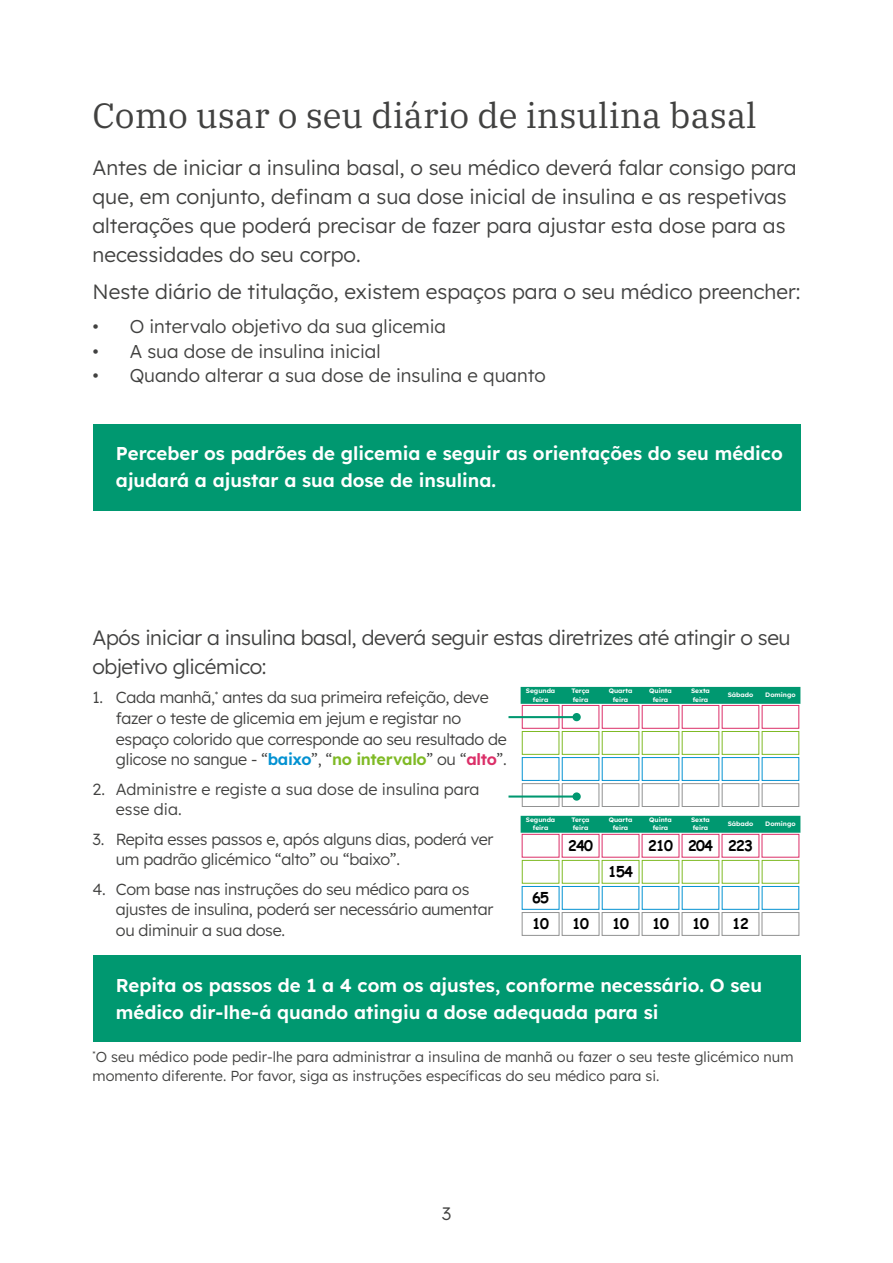
<style>
.page{position:relative;width:893px;height:1263px;background:#fff}
.page>*{position:absolute;margin:0;border:0;box-sizing:border-box;transform-origin:0 0}
.t1{font:35.1px "IBM Plex Serif";color:#414140}
.t2{font:300 20.7px/29px "Lexend";color:#414140}
.t3{font:300 20.7px/29px "Lexend";letter-spacing:-.02em;color:#414140}
.t4{font:600 18.6px/26.8px "Lexend";color:#fff}
.t5{font:300 18.6px "Lexend";color:#414140}
.t6{font:300 18px "Lexend";color:#414140}
.t7{font:300 16.05px/20.7px "Lexend";letter-spacing:-.02em;color:#414140}
.t8{font:300 16.05px/20.7px "Lexend";color:#414140}
.t9{font:300 14.4px/18.6px "Lexend";color:#414140}
.t10{font:700 14.4px/26.1px "Comic Sans MS";letter-spacing:-.06em;color:#000}
.t11{font:600 6.45px/8.2px "Lexend";color:#fff;text-align:center;scale:1.04 1}
.s1{font-weight:600;color:#0492d2}
.s2{font-weight:600;color:#7fba25}
.s3{font-weight:600;color:#db2f68}
</style>
<div class="page">
<div style="left:93px;top:956px;width:707px;height:86px;background:#009870"></div>
<div style="left:521px;top:687px;width:279px;height:17px;background:#009870"></div>
<div style="left:522px;top:705px;width:37px;height:24px;border:1px solid #db2f68"></div>
<div style="left:562px;top:705px;width:37px;height:24px;border:1px solid #db2f68"></div>
<div style="left:602px;top:705px;width:37px;height:24px;border:1px solid #db2f68"></div>
<div style="left:642px;top:705px;width:37px;height:24px;border:1px solid #db2f68"></div>
<div style="left:682px;top:705px;width:37px;height:24px;border:1px solid #db2f68"></div>
<div style="left:722px;top:705px;width:37px;height:24px;border:1px solid #db2f68"></div>
<div style="left:762px;top:705px;width:37px;height:24px;border:1px solid #db2f68"></div>
<div style="left:522px;top:731px;width:37px;height:24px;border:1px solid #7fba25"></div>
<div style="left:562px;top:731px;width:37px;height:24px;border:1px solid #7fba25"></div>
<div style="left:602px;top:731px;width:37px;height:24px;border:1px solid #7fba25"></div>
<div style="left:642px;top:731px;width:37px;height:24px;border:1px solid #7fba25"></div>
<div style="left:682px;top:731px;width:37px;height:24px;border:1px solid #7fba25"></div>
<div style="left:722px;top:731px;width:37px;height:24px;border:1px solid #7fba25"></div>
<div style="left:762px;top:731px;width:37px;height:24px;border:1px solid #7fba25"></div>
<div style="left:522px;top:757px;width:37px;height:24px;border:1px solid #0492d2"></div>
<div style="left:562px;top:757px;width:37px;height:24px;border:1px solid #0492d2"></div>
<div style="left:602px;top:757px;width:37px;height:24px;border:1px solid #0492d2"></div>
<div style="left:642px;top:757px;width:37px;height:24px;border:1px solid #0492d2"></div>
<div style="left:682px;top:757px;width:37px;height:24px;border:1px solid #0492d2"></div>
<div style="left:722px;top:757px;width:37px;height:24px;border:1px solid #0492d2"></div>
<div style="left:762px;top:757px;width:37px;height:24px;border:1px solid #0492d2"></div>
<div style="left:522px;top:783px;width:37px;height:24px;border:1px solid #919292"></div>
<div style="left:562px;top:783px;width:37px;height:24px;border:1px solid #919292"></div>
<div style="left:602px;top:783px;width:37px;height:24px;border:1px solid #919292"></div>
<div style="left:642px;top:783px;width:37px;height:24px;border:1px solid #919292"></div>
<div style="left:682px;top:783px;width:37px;height:24px;border:1px solid #919292"></div>
<div style="left:722px;top:783px;width:37px;height:24px;border:1px solid #919292"></div>
<div style="left:762px;top:783px;width:37px;height:24px;border:1px solid #919292"></div>
<div style="left:521px;top:816px;width:279px;height:17px;background:#009870"></div>
<div style="left:522px;top:834px;width:37px;height:23px;border:1px solid #db2f68"></div>
<div style="left:562px;top:834px;width:37px;height:23px;border:1px solid #db2f68"></div>
<div style="left:602px;top:834px;width:37px;height:23px;border:1px solid #db2f68"></div>
<div style="left:642px;top:834px;width:37px;height:23px;border:1px solid #db2f68"></div>
<div style="left:682px;top:834px;width:37px;height:23px;border:1px solid #db2f68"></div>
<div style="left:722px;top:834px;width:37px;height:23px;border:1px solid #db2f68"></div>
<div style="left:762px;top:834px;width:37px;height:23px;border:1px solid #db2f68"></div>
<div style="left:522px;top:860px;width:37px;height:24px;border:1px solid #7fba25"></div>
<div style="left:562px;top:860px;width:37px;height:24px;border:1px solid #7fba25"></div>
<div style="left:602px;top:860px;width:37px;height:24px;border:1px solid #7fba25"></div>
<div style="left:642px;top:860px;width:37px;height:24px;border:1px solid #7fba25"></div>
<div style="left:682px;top:860px;width:37px;height:24px;border:1px solid #7fba25"></div>
<div style="left:722px;top:860px;width:37px;height:24px;border:1px solid #7fba25"></div>
<div style="left:762px;top:860px;width:37px;height:24px;border:1px solid #7fba25"></div>
<div style="left:522px;top:886px;width:37px;height:24px;border:1px solid #0492d2"></div>
<div style="left:562px;top:886px;width:37px;height:24px;border:1px solid #0492d2"></div>
<div style="left:602px;top:886px;width:37px;height:24px;border:1px solid #0492d2"></div>
<div style="left:642px;top:886px;width:37px;height:24px;border:1px solid #0492d2"></div>
<div style="left:682px;top:886px;width:37px;height:24px;border:1px solid #0492d2"></div>
<div style="left:722px;top:886px;width:37px;height:24px;border:1px solid #0492d2"></div>
<div style="left:762px;top:886px;width:37px;height:24px;border:1px solid #0492d2"></div>
<div style="left:522px;top:912px;width:37px;height:24px;border:1px solid #919292"></div>
<div style="left:562px;top:912px;width:37px;height:24px;border:1px solid #919292"></div>
<div style="left:602px;top:912px;width:37px;height:24px;border:1px solid #919292"></div>
<div style="left:642px;top:912px;width:37px;height:24px;border:1px solid #919292"></div>
<div style="left:682px;top:912px;width:37px;height:24px;border:1px solid #919292"></div>
<div style="left:722px;top:912px;width:37px;height:24px;border:1px solid #919292"></div>
<div style="left:762px;top:912px;width:37px;height:24px;border:1px solid #919292"></div>
<hr style="left:508px;top:716px;width:69px;height:2px;background:#009870">
<div style="left:572px;top:713px;width:9px;height:8px;background:#009870;border-radius:50%"></div>
<hr style="left:508px;top:795px;width:69px;height:2px;background:#009870">
<svg style="left:572px;top:792px;width:9px;height:9px"></svg>
<div style="left:93px;top:424px;width:707px;height:86px;background:#009870"></div>
<h1 class="t1" style="left:93px;top:89px;width:666px">Como usar o seu diário de insulina basal</h1>
<p class="t2" style="left:93px;top:152px;width:705px">Antes de iniciar a insulina basal, o seu médico deverá falar consigo para que, em conjunto, definam a sua dose inicial de insulina e as respetivas alterações que poderá precisar de fazer para ajustar esta dose para as necessidades do seu corpo.</p>
<p class="t2" style="left:93px;top:276px;width:709px">Neste diário de titulação, existem espaços para o seu médico preencher:</p>
<p class="t5" style="left:93px;top:313px;width:355px">• O intervalo objetivo da sua glicemia</p>
<p class="t5" style="left:93px;top:337px;width:290px">• A sua dose de insulina inicial</p>
<p class="t5" style="left:93px;top:362px;width:455px">• Quando alterar a sua dose de insulina e quanto</p>
<p class="t4" style="left:116px;top:439px;width:668px">Perceber os padrões de glicemia e seguir as orientações do seu médico ajudará a ajustar a sua dose de insulina.</p>
<p class="t3" style="left:93px;top:622px;width:700px">Após iniciar a insulina basal, deverá seguir estas diretrizes até atingir o seu objetivo glicémico:</p>
<p class="t7" style="left:116px;top:686px;width:392px;text-indent:-23px">1. Cada manhã,<sup>*</sup> antes da sua primeira refeição, deve fazer o teste de glicemia em jejum e registar no espaço colorido que corresponde ao seu resultado de glicose no sangue - “<span class="s1">baixo</span>”, “<span class="s2">no intervalo</span>” ou “<span class="s3">alto</span>”.</p>
<p class="t8" style="left:116px;top:777px;width:365px;text-indent:-23px">2. Administre e registe a sua dose de insulina para esse dia.</p>
<p class="t7" style="left:116px;top:828px;width:379px;text-indent:-23px">3. Repita esses passos e, após alguns dias, poderá ver um padrão glicémico “alto” ou “baixo”.</p>
<p class="t7" style="left:116px;top:878px;width:379px;text-indent:-23px">4. Com base nas instruções do seu médico para os ajustes de insulina, poderá ser necessário aumentar ou diminuir a sua dose.</p>
<p class="t11" style="left:526px;top:686px;width:30px">Segunda feira</p>
<p class="t11" style="left:571px;top:686px;width:19px;text-align:left">Terça feira</p>
<p class="t11" style="left:609px;top:686px;width:24px">Quarta feira</p>
<p class="t11" style="left:649px;top:686px;width:23px">Quinta feira</p>
<p class="t11" style="left:691px;top:686px;width:20px;text-align:left">Sexta feira</p>
<p class="t11" style="left:728px;top:691px;width:26px">Sábado</p>
<p class="t11" style="left:765px;top:691px;width:31px">Domingo</p>
<p class="t11" style="left:526px;top:815px;width:30px">Segunda feira</p>
<p class="t11" style="left:571px;top:815px;width:19px;text-align:left">Terça feira</p>
<p class="t11" style="left:609px;top:815px;width:24px">Quarta feira</p>
<p class="t11" style="left:649px;top:815px;width:23px">Quinta feira</p>
<p class="t11" style="left:691px;top:815px;width:20px;text-align:left">Sexta feira</p>
<p class="t11" style="left:728px;top:819px;width:26px">Sábado</p>
<p class="t11" style="left:765px;top:819px;width:31px">Domingo</p>
<p class="t10" style="left:568px;top:832px;width:26px">240</p>
<p class="t10" style="left:648px;top:832px;width:106px">210 204 223</p>
<p class="t10" style="left:608px;top:858px;width:26px">154</p>
<p class="t10" style="left:532px;top:884px;width:18px">65<br>10</p>
<p class="t10" style="left:572px;top:910px;width:18px">10</p>
<p class="t10" style="left:612px;top:910px;width:18px">10</p>
<p class="t10" style="left:652px;top:910px;width:18px">10</p>
<p class="t10" style="left:692px;top:910px;width:18px">10</p>
<p class="t10" style="left:732px;top:910px;width:18px">12</p>
<p class="t4" style="left:116px;top:970px;width:648px">Repita os passos de 1 a 4 com os ajustes, conforme necessário. O seu médico dir-lhe-á quando atingiu a dose adequada para si</p>
<p class="t9" style="left:93px;top:1046px;width:702px"><sup>*</sup>O seu médico pode pedir-lhe para administrar a insulina de manhã ou fazer o seu teste glicémico num momento diferente. Por favor, siga as instruções específicas do seu médico para si.</p>
<p class="t6" style="left:442px;top:1201px;width:11px">3</p>
</div>
